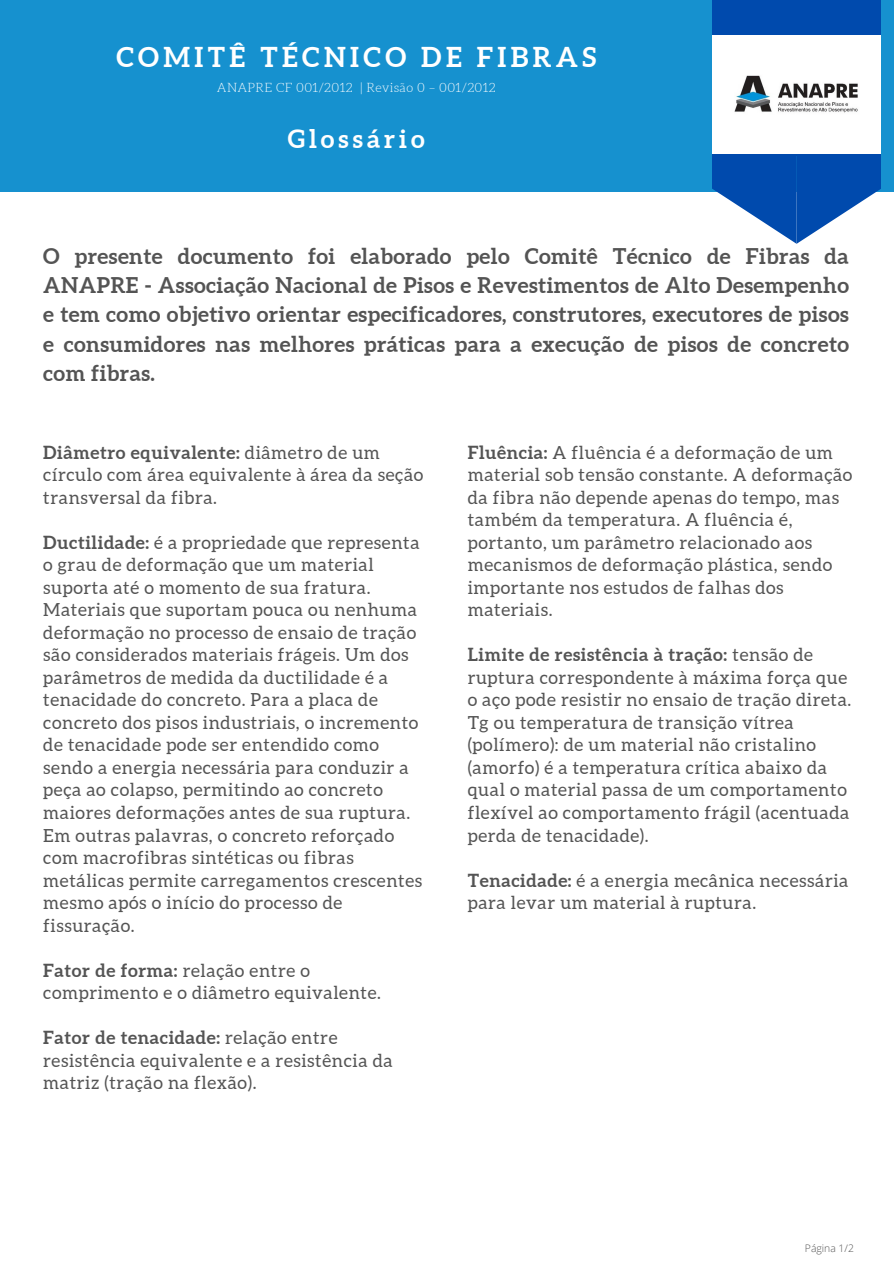
<style>
.page{position:relative;width:894px;height:1264px;background:#fff}
.page>*{position:absolute;margin:0;border:0;box-sizing:border-box;transform-origin:0 0}
.t1{font:700 27.45px "Aleo";letter-spacing:.16em;color:#fff}
.t2{font:700 25.35px "Aleo";letter-spacing:.16em;color:#fff}
.t3{font:700 21.6px/29.2px "Aleo";letter-spacing:.02em;color:#545454;text-align:justify}
.t4{font:18px/22.5px "Aleo";letter-spacing:.035em;color:#545454}
.t5{font:300 12.75px "Aleo";letter-spacing:.03em;color:#fff}
.t6{font:300 10.35px "Open Sans";color:#545454}
.s1{font-weight:700}
</style>
<div class="page">
<div style="left:0;top:0;width:893px;height:192px;background:#1691cf"></div>
<div style="left:712px;top:0;width:168px;height:156px;background:#004aad"></div>
<svg style="left:712px;top:156px;width:168px;height:87px"></svg>
<img style="left:712px;top:36px;width:168px;height:118px">
<p class="t1" style="left:116px;top:42px;width:481px">COMITÊ TÉCNICO DE FIBRAS</p>
<p class="t5" style="left:217px;top:80px;width:280px">ANAPRE CF 001/2012 | Revisão 0 – 001/2012</p>
<p class="t2" style="left:288px;top:124px;width:138px">Glossário</p>
<p class="t3" style="left:43px;top:241px;width:807px">O presente documento foi elaborado pelo Comitê Técnico de Fibras da ANAPRE - Associação Nacional de Pisos e Revestimentos de Alto Desempenho e tem como objetivo orientar especificadores, construtores, executores de pisos e consumidores nas melhores práticas para a execução de pisos de concreto com fibras.</p>
<p class="t4" style="left:43px;top:441px;width:381px"><span class="s1">Diâmetro equivalente:</span> diâmetro de um círculo com área equivalente à área da seção transversal da fibra.</p>
<p class="t4" style="left:43px;top:531px;width:380px"><span class="s1">Ductilidade:</span> é a propriedade que representa o grau de deformação que um material suporta até o momento de sua fratura.<br>Materiais que suportam pouca ou nenhuma deformação no processo de ensaio de tração são considerados materiais frágeis. Um dos parâmetros de medida da ductilidade é a tenacidade do concreto. Para a placa de concreto dos pisos industriais, o incremento de tenacidade pode ser entendido como sendo a energia necessária para conduzir a peça ao colapso, permitindo ao concreto maiores deformações antes de sua ruptura.<br>Em outras palavras, o concreto reforçado com macrofibras sintéticas ou fibras metálicas permite carregamentos crescentes mesmo após o início do processo de fissuração.</p>
<p class="t4" style="left:43px;top:959px;width:339px"><span class="s1">Fator de forma:</span> relação entre o comprimento e o diâmetro equivalente.</p>
<p class="t4" style="left:43px;top:1026px;width:351px"><span class="s1">Fator de tenacidade:</span> relação entre resistência equivalente e a resistência da matriz (tração na flexão).</p>
<p class="t4" style="left:467px;top:441px;width:386px"><span class="s1">Fluência:</span> A fluência é a deformação de um material sob tensão constante. A deformação da fibra não depende apenas do tempo, mas também da temperatura. A fluência é, portanto, um parâmetro relacionado aos mecanismos de deformação plástica, sendo importante nos estudos de falhas dos materiais.</p>
<p class="t4" style="left:467px;top:643px;width:385px"><span class="s1">Limite de resistência à tração:</span> tensão de ruptura correspondente à máxima força que o aço pode resistir no ensaio de tração direta.</p>
<p class="t4" style="left:467px;top:711px;width:383px">Tg ou temperatura de transição vítrea (polímero): de um material não cristalino (amorfo) é a temperatura crítica abaixo da qual o material passa de um comportamento flexível ao comportamento frágil (acentuada perda de tenacidade).</p>
<p class="t4" style="left:467px;top:868px;width:382px"><span class="s1">Tenacidade:</span> é a energia mecânica necessária para levar um material à ruptura.</p>
<p class="t6" style="left:804px;top:1241px;width:50px">Página 1/2</p>
</div>
